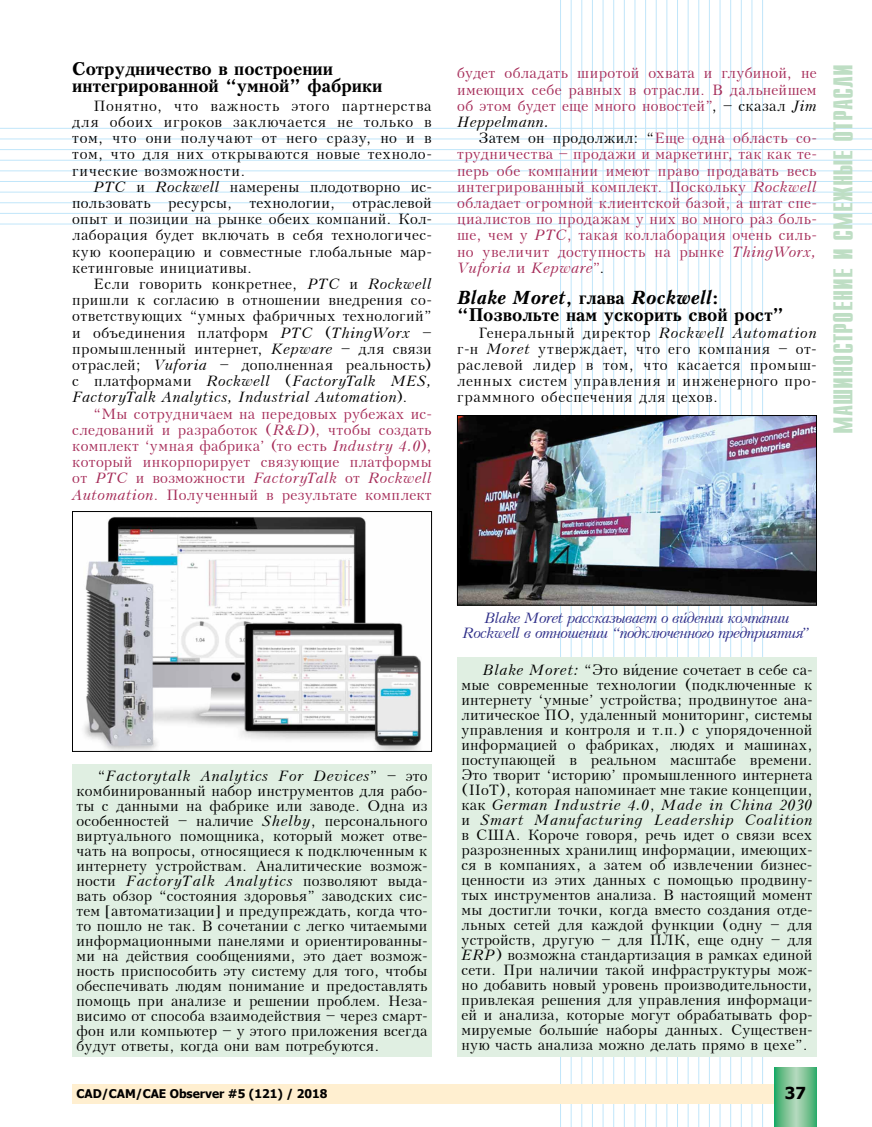
<style>
.page{position:relative;width:872px;height:1127px;background:#fff}
.page>*{position:absolute;margin:0;border:0;box-sizing:border-box;transform-origin:0 0}
.t1{font:700 22.5px "Z Compact";color:#bedec4}
.t2{font:700 18px/16.5px "Peterburg";color:#000}
.t3{font:700 16.5px "Tahoma";color:#000}
.t4{font:15px/15px "Peterburg";letter-spacing:.025em;color:#000;text-align:justify}
.t5{font:15px/16.2px "Peterburg";letter-spacing:.025em;color:#a52a57;text-align:justify}
.t6{font:italic 15px/15px "Peterburg";letter-spacing:-.05em;color:#2f2f89;text-align:center}
.t7{font:700 12px "Tahoma";color:#000}
.s1{font-style:italic}
.s2{color:#000}
.s3{font-style:italic;color:#000}
.s4{font-family:"Times New Roman"}
</style>
<div class="page">
<hr style="left:560px;top:0;width:1px;height:1127px;background:#c1e6fa">
<hr style="left:571px;top:0;width:1px;height:1127px;background:#c1e6fa">
<hr style="left:581px;top:0;width:1px;height:1127px;background:#c1e6fa">
<hr style="left:592px;top:0;width:1px;height:1127px;background:#c1e6fa">
<hr style="left:603px;top:0;width:1px;height:1127px;background:#c1e6fa">
<hr style="left:613px;top:0;width:1px;height:1127px;background:#c1e6fa">
<hr style="left:624px;top:0;width:1px;height:1127px;background:#c1e6fa">
<hr style="left:634px;top:0;width:1px;height:1127px;background:#c1e6fa">
<hr style="left:645px;top:0;width:1px;height:1127px;background:#c1e6fa">
<hr style="left:656px;top:0;width:1px;height:1127px;background:#c1e6fa">
<hr style="left:666px;top:0;width:1px;height:1127px;background:#c1e6fa">
<hr style="left:677px;top:0;width:1px;height:1127px;background:#c1e6fa">
<hr style="left:688px;top:0;width:1px;height:1127px;background:#c1e6fa">
<hr style="left:698px;top:0;width:1px;height:1127px;background:#c1e6fa">
<hr style="left:709px;top:0;width:1px;height:1127px;background:#c1e6fa">
<hr style="left:720px;top:0;width:1px;height:1127px;background:#c1e6fa">
<hr style="left:730px;top:0;width:1px;height:1127px;background:#c1e6fa">
<hr style="left:741px;top:0;width:1px;height:1127px;background:#c1e6fa">
<hr style="left:751px;top:0;width:1px;height:1127px;background:#c1e6fa">
<hr style="left:762px;top:0;width:1px;height:1127px;background:#c1e6fa">
<hr style="left:0;top:128px;width:872px;height:1px;background:#c1e6fa">
<hr style="left:0;top:139px;width:872px;height:1px;background:#c1e6fa">
<hr style="left:0;top:149px;width:872px;height:1px;background:#c1e6fa">
<hr style="left:0;top:160px;width:872px;height:1px;background:#c1e6fa">
<hr style="left:0;top:171px;width:872px;height:1px;background:#c1e6fa">
<hr style="left:0;top:181px;width:872px;height:1px;background:#c1e6fa">
<hr style="left:0;top:192px;width:872px;height:1px;background:#c1e6fa">
<hr style="left:0;top:202px;width:872px;height:1px;background:#c1e6fa">
<hr style="left:0;top:213px;width:872px;height:1px;background:#c1e6fa">
<hr style="left:0;top:224px;width:872px;height:1px;background:#c1e6fa">
<div style="left:72px;top:1084px;width:744px;height:19px;background:#ffefd0"></div>
<svg style="left:774px;top:1067px;width:42px;height:60px;background:#75c292"></svg>
<img style="left:84px;top:516px;width:337px;height:233px">
<div style="left:72px;top:511px;width:360px;height:240px;border:1px solid #000"></div>
<img style="left:459px;top:417px;width:355px;height:186px">
<div style="left:457px;top:415px;width:359px;height:190px;border:1px solid #000"></div>
<div style="left:72px;top:764px;width:360px;height:292px;background:#e0efe2"></div>
<div style="left:457px;top:657px;width:359px;height:399px;background:#e0efe2"></div>
<p class="t2" style="left:72px;top:60px;width:312px">Сотрудничество в построении интегрированной “умной” фабрики</p>
<p class="t4" style="left:72px;top:98px;width:361px;line-height:16.2px;text-indent:21px">Понятно, что важность этого партнерства для обоих игроков заключается не только в том, что они получают от него сразу, но и в том, что для них открываются новые техноло&shy;гические возможности.</p>
<p class="t4" style="left:72px;top:179px;width:361px;line-height:16.2px;text-indent:21px"><span class="s1">PTC</span> и <span class="s1">Rockwell</span> намерены плодотворно ис&shy;пользовать ресурсы, технологии, отраслевой опыт и позиции на рынке обеих компаний. Кол&shy;лаборация будет включать в себя технологичес&shy;кую кооперацию и совместные глобальные мар&shy;кетинговые инициативы.</p>
<p class="t4" style="left:72px;top:276px;width:361px;line-height:16.2px;text-indent:21px">Если говорить конкретнее, <span class="s1">PTC</span> и <span class="s1">Rockwell </span>пришли к согласию в отношении внедрения со&shy;ответствующих “умных фабричных технологий” и объединения платформ <span class="s1">PTC</span> (<span class="s1">ThingWorx – </span>промышленный интернет, <span class="s1">Kepware</span> – для связи отраслей; <span class="s1">Vuforia</span> – дополненная реальность) с платформами <span class="s1">Rockwell</span> (<span class="s1">FactoryTalk MES, FactoryTalk Analytics, Industrial Automation</span>).</p>
<p class="t5" style="left:72px;top:406px;width:361px;text-indent:21px">“Мы сотрудничаем на передовых рубежах ис&shy;следований и разработок (<span class="s1">R&amp;D</span>), чтобы создать комплект ‘умная фабрика’ (то есть <span class="s1">Industry 4.0</span>), который инкорпорирует связующие платформы от <span class="s1">PTC</span> и возможности <span class="s1">FactoryTalk</span> от <span class="s1">Rockwell Automation</span>. Полученный в результате комплект</p>
<p class="t5" style="left:457px;top:65px;width:361px">будет обладать широтой охвата и глубиной, не имеющих себе равных в отрасли. В дальнейшем об этом будет еще много новостей”<span class="s2">, – сказал</span> <span class="s3">Jim Heppelmann.</span></p>
<p class="t5" style="left:457px;top:130px;width:361px;text-indent:21px"><span class="s2">Затем он продолжил: “</span>Еще одна область со&shy;трудничества – продажи и маркетинг, так как те&shy;перь обе компании имеют право продавать весь интегрированный комплект. Поскольку <span class="s1">Rockwell </span>обладает огромной клиентской базой, а штат спе&shy;циалистов по продажам у них во много раз боль&shy;ше, чем у <span class="s1">PTC</span>, такая коллаборация очень силь&shy;но увеличит доступность на рынке <span class="s1">ThingWorx, Vuforia</span> и <span class="s1">Kepware</span>”<span class="s2">.</span></p>
<p class="t2" style="left:457px;top:289px;width:328px"><span class="s1">Blake Moret</span>, глава <span class="s1">Rockwell</span>: “Позвольте нам ускорить свой рост”</p>
<p class="t4" style="left:457px;top:325px;width:361px;line-height:16.2px;text-indent:21px">Генеральный директор <span class="s1">Rockwell Automation </span>г-н <span class="s1">Moret</span> утверждает, что его компания – от&shy;раслевой лидер в том, что касается промыш&shy;ленных систем управления и инженерного про&shy;граммного обеспечения для цехов.</p>
<h1 class="t1" style="left:826px;top:433px;width:371px;rotate:-90deg">МАШИНОСТРОЕНИЕ И СМЕЖНЫЕ ОТРАСЛИ</h1>
<p class="t4" style="left:76px;top:768px;width:352px;text-indent:21px">“<span class="s1">Factorytalk Analytics For Devices</span>” – это комбинированный набор инструментов для рабо&shy;ты с данными на фабрике или заводе. Одна из особенностей – наличие <span class="s1">Shelby</span>, персонального виртуального помощника, который может отве&shy;чать на вопросы, относящиеся к подключенным к интернету устройствам. Аналитические возмож&shy;ности <span class="s1">FactoryTalk Analytics</span> позволяют выда&shy;вать обзор “состояния здоровья” заводских сис&shy;тем [автоматизации] и предупреждать, когда что&shy;то пошло не так. В сочетании с легко читаемыми информационными панелями и ориентированны&shy;ми на действия сообщениями, это дает возмож&shy;ность приспособить эту систему для того, чтобы обеспечивать людям понимание и предоставлять помощь при анализе и решении проблем. Неза&shy;висимо от способа взаимодействия – через смарт&shy;фон или компьютер – у этого приложения всегда будут ответы, когда они вам потребуются.</p>
<p class="t6" style="left:462px;top:611px;width:350px">Blake Moret рассказывает о ви<span class="s4">´</span>дении компании<br>Rockwell в отношении “подключенного предприятия”</p>
<p class="t4" style="left:461px;top:662px;width:352px;text-indent:21px"><span class="s1">Blake Moret:</span> “Это ви<span class="s4">´</span>дение сочетает в себе са&shy;мые современные технологии (подключенные к интернету ‘умные’ устройства; продвинутое ана&shy;литическое ПО, удаленный мониторинг, системы управления и контроля и т.п.) с упорядоченной информацией о фабриках, людях и машинах, поступающей в реальном масштабе времени.<br>Это творит ‘историю’ промышленного интернета (IIoT), которая напоминает мне такие концепции, как <span class="s1">German Industrie 4.0</span>, <span class="s1">Made in China 2030 </span>и <span class="s1">Smart Manufacturing Leadership Coalition </span>в США. Короче говоря, речь идет о связи всех разрозненных хранилищ информации, имеющих&shy;ся в компаниях, а затем об извлечении бизнес&shy;ценности из этих данных с помощью продвину&shy;тых инструментов анализа. В настоящий момент мы достигли точки, когда вместо создания отде&shy;льных сетей для каждой функции (одну – для устройств, другую – для ПЛК, еще одну – для <span class="s1">ERP</span>) возможна стандартизация в рамках единой сети. При наличии такой инфраструктуры мож&shy;но добавить новый уровень производительности, привлекая решения для управления информаци&shy;ей и анализа, которые могут обрабатывать фор&shy;мируемые больши<span class="s4">´</span>е наборы данных. Существен&shy;ную часть анализа можно делать прямо в цехе”.</p>
<p class="t7" style="left:77px;top:1085px;width:252px">CAD/cam/cae Observer #5 (121) / 2018</p>
<p class="t3" style="left:785px;top:1081px;width:23px">37</p>
</div>
